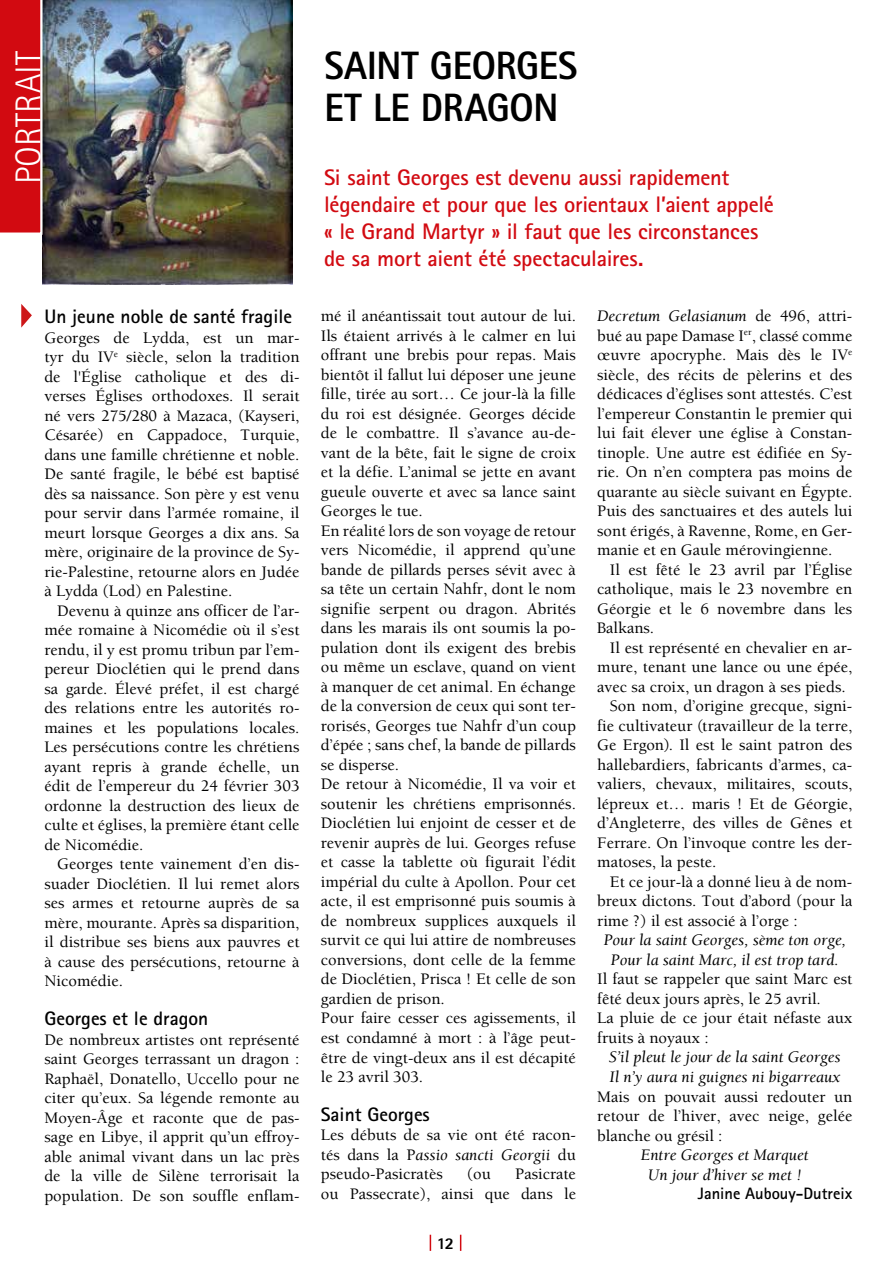
<style>
.page{position:relative;width:893px;height:1263px;background:#fff}
.page>*{position:absolute;margin:0;border:0;box-sizing:border-box;transform-origin:0 0}
.t1{font:800 39.6px/42px "Rotis Sans Serif Std";letter-spacing:-.005em;color:#000;scale:.95 1}
.t2{font:300 36px "Rotis Sans Serif Std";color:#fff}
.t3{font:700 22.5px/27px "Rotis Sans Serif Std";letter-spacing:-.01em;color:#d20a11}
.t4{font:700 19.5px "Rotis Sans Serif Std";color:#000}
.t5{font:500 16.5px/19.5px "Berkeley Std";color:#000;text-align:justify}
.t6{font:italic 16.5px/19.5px "Berkeley Std";color:#000;text-align:center}
.t7{font:700 16.5px "Rotis Sans Serif Std";color:#000}
.t8{font:800 16.5px "Rotis Sans Serif Std";color:#000}
.s1{font-weight:400;font-style:italic}
</style>
<div class="page">
<img style="left:43px;top:0;width:249px;height:285px">
<svg style="left:430px;top:1235px;width:1px;height:16px"></svg>
<svg style="left:460px;top:1235px;width:1px;height:16px"></svg>
<svg style="left:21px;top:304px;width:11px;height:24px"></svg>
<svg style="left:0;top:0;width:44px;height:236px;background:#d11c22"></svg>
<h2 class="t2" style="left:8px;top:184px;width:134px;rotate:-90deg">PORTRAIT</h2>
<p class="t4" style="left:44px;top:304px;width:249px">Un jeune noble de santé fragile</p>
<p class="t5" style="left:44px;top:328px;width:257px">Georges de Lydda, est un mar&shy;tyr du IV<sup>e</sup> siècle, selon la tradition de l'Église catholique et des di&shy;verses Églises orthodoxes. Il serait né vers 275/280 à Mazaca, (Kayseri, Césarée) en Cappadoce, Turquie, dans une famille chrétienne et noble.<br>De santé fragile, le bébé est baptisé dès sa naissance. Son père y est venu pour servir dans l’armée romaine, il meurt lorsque Georges a dix ans. Sa mère, originaire de la province de Sy&shy;rie-Palestine, retourne alors en Judée à Lydda (Lod) en Palestine.</p>
<p class="t5" style="left:44px;top:601px;width:257px;text-indent:13px">Devenu à quinze ans officer de l’ar&shy;mée romaine à Nicomédie où il s’est rendu, il y est promu tribun par l’em&shy;pereur Dioclétien qui le prend dans sa garde. Élevé préfet, il est chargé des relations entre les autorités ro&shy;maines et les populations locales.<br>Les persécutions contre les chrétiens ayant repris à grande échelle, un édit de l’empereur du 24 février 303 ordonne la destruction des lieux de culte et églises, la première étant celle de Nicomédie.</p>
<p class="t5" style="left:44px;top:855px;width:257px;text-indent:13px">Georges tente vainement d’en dis&shy;suader Dioclétien. Il lui remet alors ses armes et retourne auprès de sa mère, mourante. Après sa disparition, il distribue ses biens aux pauvres et à cause des persécutions, retourne à Nicomédie.</p>
<p class="t4" style="left:44px;top:1006px;width:165px">Georges et le dragon</p>
<p class="t5" style="left:44px;top:1030px;width:257px">De nombreux artistes ont représenté saint Georges terrassant un dragon :<br>Raphaël, Donatello, Uccello pour ne citer qu’eux. Sa légende remonte au Moyen-Âge et raconte que de pas&shy;sage en Libye, il apprit qu’un effroy&shy;able animal vivant dans un lac près de la ville de Silène terrorisait la population. De son souffle enflam-</p>
<h1 class="t1" style="left:324px;top:44px;width:268px">SAINT GEORGES<br>ET LE DRAGON</h1>
<h3 class="t3" style="left:324px;top:164px;width:451px">Si saint Georges est devenu aussi rapidement légendaire et pour que les orientaux l’aient appelé « le Grand Martyr » il faut que les circonstances de sa mort aient été spectaculaires.</h3>
<p class="t5" style="left:321px;top:307px;width:257px;text-align:left">mé il anéantissait tout autour de lui.<br>Ils étaient arrivés à le calmer en lui offrant une brebis pour repas. Mais bientôt il fallut lui déposer une jeune fille, tirée au sort… Ce jour-là la fille du roi est désignée. Georges décide de le combattre. Il s’avance au-de&shy;vant de la bête, fait le signe de croix et la défie. L’animal se jette en avant gueule ouverte et avec sa lance saint Georges le tue.<br>En réalité lors de son voyage de retour vers Nicomédie, il apprend qu’une bande de pillards perses sévit avec à sa tête un certain Nahfr, dont le nom signifie serpent ou dragon. Abrités dans les marais ils ont soumis la po&shy;pulation dont ils exigent des brebis ou même un esclave, quand on vient à manquer de cet animal. En échange de la conversion de ceux qui sont ter&shy;rorisés, Georges tue Nahfr d’un coup d’épée ; sans chef, la bande de pillards se disperse.<br>De retour à Nicomédie, Il va voir et soutenir les chrétiens emprisonnés.<br>Dioclétien lui enjoint de cesser et de revenir auprès de lui. Georges refuse et casse la tablette où figurait l’édit impérial du culte à Apollon. Pour cet acte, il est emprisonné puis soumis à de nombreux supplices auxquels il survit ce qui lui attire de nombreuses conversions, dont celle de la femme de Dioclétien, Prisca ! Et celle de son gardien de prison.<br>Pour faire cesser ces agissements, il est condamné à mort : à l’âge peut&shy;être de vingt-deux ans il est décapité le 23 avril 303.</p>
<p class="t4" style="left:321px;top:1102px;width:111px">Saint Georges</p>
<p class="t5" style="left:321px;top:1126px;width:257px">Les débuts de sa vie ont été racon&shy;tés dans la P<span class="s1">assio sancti Georgii</span> du pseudo-Pasicratès</p>
<p class="t5" style="left:597px;top:307px;width:257px"><span class="s1">Decretum Gelasianum</span> de 496, attri&shy;bué au pape Damase I<sup>er</sup>, classé comme œuvre apocryphe. Mais dès le IV<sup>e </sup>siècle, des récits de pèlerins et des dédicaces d’églises sont attestés. C’est l’empereur Constantin le premier qui lui fait élever une église à Constan&shy;tinople. Une autre est édifiée en Sy&shy;rie. On n’en comptera pas moins de quarante au siècle suivant en Égypte.<br>Puis des sanctuaires et des autels lui sont érigés, à Ravenne, Rome, en Ger&shy;manie et en Gaule mérovingienne.</p>
<p class="t5" style="left:597px;top:560px;width:257px;text-indent:13px">Il est fêté le 23 avril par l’Église catholique, mais le 23 novembre en Géorgie et le 6 novembre dans les Balkans.</p>
<p class="t5" style="left:610px;top:638px;width:244px">Il est représenté en chevalier en ar-</p>
<p class="t5" style="left:597px;top:658px;width:257px">mure, tenant une lance ou une épée,</p>
<p class="t5" style="left:597px;top:677px;width:250px">avec sa croix, un dragon à ses pieds.</p>
<p class="t5" style="left:610px;top:697px;width:244px">Son nom, d’origine grecque, signi-</p>
<p class="t5" style="left:597px;top:716px;width:257px">fie cultivateur (travailleur de la terre,</p>
<p class="t5" style="left:597px;top:736px;width:257px">Ge Ergon). Il est le saint patron des</p>
<p class="t5" style="left:597px;top:755px;width:257px">hallebardiers, fabricants d’armes, ca-</p>
<p class="t5" style="left:597px;top:775px;width:257px">valiers, chevaux, militaires, scouts,</p>
<p class="t5" style="left:597px;top:794px;width:257px">lépreux et… maris ! Et de Géorgie,</p>
<p class="t5" style="left:597px;top:814px;width:257px">d’Angleterre, des villes de Gênes et</p>
<p class="t5" style="left:597px;top:833px;width:257px">Ferrare. On l’invoque contre les der-</p>
<p class="t5" style="left:597px;top:853px;width:121px">matoses, la peste.</p>
<p class="t5" style="left:610px;top:872px;width:244px">Et ce jour-là a donné lieu à de nom-</p>
<p class="t5" style="left:597px;top:892px;width:257px">breux dictons. Tout d’abord (pour la</p>
<p class="t5" style="left:597px;top:911px;width:202px">rime ?) il est associé à l’orge :</p>
<p class="t6" style="left:604px;top:931px;width:244px">Pour la saint Georges, sème ton orge,<br>Pour la saint Marc, il est trop tard.</p>
<p class="t5" style="left:597px;top:970px;width:257px;text-align:left">Il faut se rappeler que saint Marc est fêté deux jours après, le 25 avril.<br>La pluie de ce jour était néfaste aux fruits à noyaux :</p>
<p class="t6" style="left:609px;top:1048px;width:233px;text-align:left">S’il pleut le jour de la saint Georges<br>Il n’y aura ni guignes ni bigarreaux</p>
<p class="t5" style="left:597px;top:1087px;width:257px">Mais on pouvait aussi redouter un retour de l’hiver, avec neige, gelée blanche ou grésil :</p>
<p class="t6" style="left:641px;top:1145px;width:169px">Entre Georges et Marquet<br>Un jour d’hiver se met !</p>
<p class="t7" style="left:698px;top:1183px;width:156px">Janine Aubouy-Dutreix</p>
<p class="t5" style="left:467px;top:1165px;width:26px">(ou</p>
<p class="t5" style="left:321px;top:1165px;width:257px;text-align:right">Pasicrate<br>ou Passecrate), ainsi que dans le</p>
<p class="t8" style="left:437px;top:1233px;width:19px">12</p>
</div>
